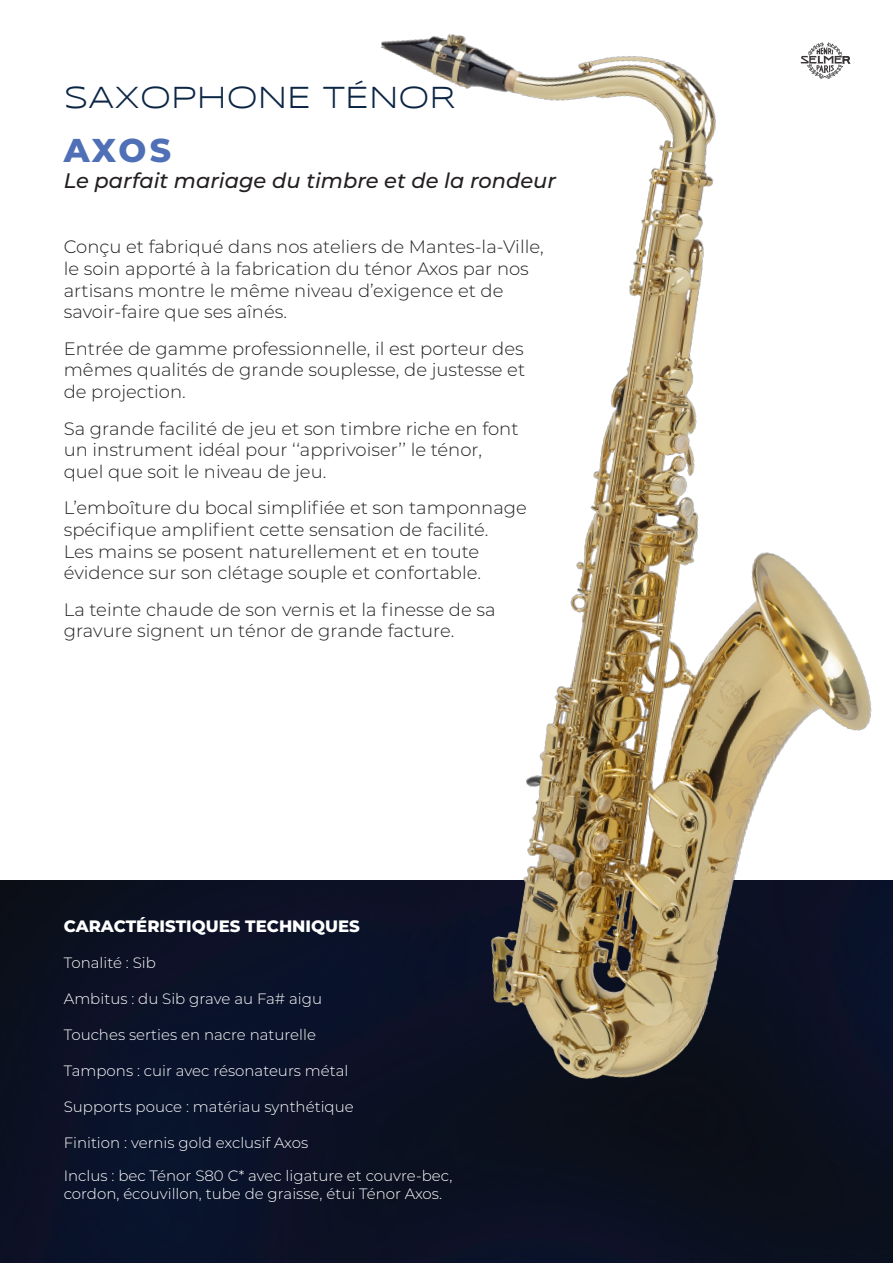
<style>
.page{position:relative;width:893px;height:1263px;background:#fff}
.page>*{position:absolute;margin:0;border:0;box-sizing:border-box;transform-origin:0 0}
.t1{font:800 33px "Montserrat";color:#4f6fb6}
.t2{font:31.5px "Syncopate";color:#0b2544}
.t3{font:italic 500 21px "Montserrat";color:#231f20}
.TEXTE_COURANT{font:300 18px/21.6px "Montserrat";color:#231f20}
.t4{font:800 16.5px "Montserrat";color:#fff}
.t5{font:300 15px/18px "Montserrat";color:#fff}
</style>
<div class="page">
<img style="left:0;top:880px;width:893px;height:383px">
<img style="left:290px;top:34px;width:603px;height:1096px">
<p class="t2" style="left:64px;top:79px;width:393px">SAXOPHONE TÉNOR</p>
<p class="t1" style="left:64px;top:126px;width:109px">AXOS</p>
<p class="t3" style="left:64px;top:166px;width:494px">Le parfait mariage du timbre et de la rondeur</p>
<p class="TEXTE_COURANT" style="left:64px;top:236px;width:481px">Conçu et fabriqué dans nos ateliers de Mantes-la-Ville, le soin apporté à la fabrication du ténor Axos par nos artisans montre le même niveau d’exigence et de savoir-faire que ses aînés.</p>
<p class="TEXTE_COURANT" style="left:64px;top:337px;width:463px;text-align:justify">Entrée de gamme professionnelle, il est porteur des mêmes qualités de grande souplesse, de justesse et de projection.</p>
<p class="TEXTE_COURANT" style="left:64px;top:417px;width:456px">Sa grande facilité de jeu et son timbre riche en font un instrument idéal pour ‘‘apprivoiser’’ le ténor, quel que soit le niveau de jeu.</p>
<p class="TEXTE_COURANT" style="left:64px;top:497px;width:465px">L’emboîture du bocal simplifiée et son tamponnage spécifique amplifient cette sensation de facilité.<br>Les mains se posent naturellement et en toute évidence sur son clétage souple et confortable.</p>
<p class="TEXTE_COURANT" style="left:64px;top:598px;width:433px">La teinte chaude de son vernis et la finesse de sa gravure signent un ténor de grande facture.</p>
<p class="t4" style="left:64px;top:914px;width:298px">CARACTÉRISTIQUES TECHNIQUES</p>
<p class="t5" style="left:64px;top:953px;width:94px">Tonalité : Sib</p>
<p class="t5" style="left:64px;top:989px;width:260px">Ambitus : du Sib grave au Fa# aigu</p>
<p class="t5" style="left:64px;top:1025px;width:254px">Touches serties en nacre naturelle</p>
<p class="t5" style="left:64px;top:1061px;width:286px">Tampons : cuir avec résonateurs métal</p>
<p class="t5" style="left:64px;top:1097px;width:291px">Supports pouce : matériau synthétique</p>
<p class="t5" style="left:64px;top:1133px;width:246px">Finition : vernis gold exclusif Axos</p>
<p class="t5" style="left:64px;top:1166px;width:390px">Inclus : bec Ténor S80 C* avec ligature et couvre-bec, cordon, écouvillon, tube de graisse, étui Ténor Axos.</p>
</div>
